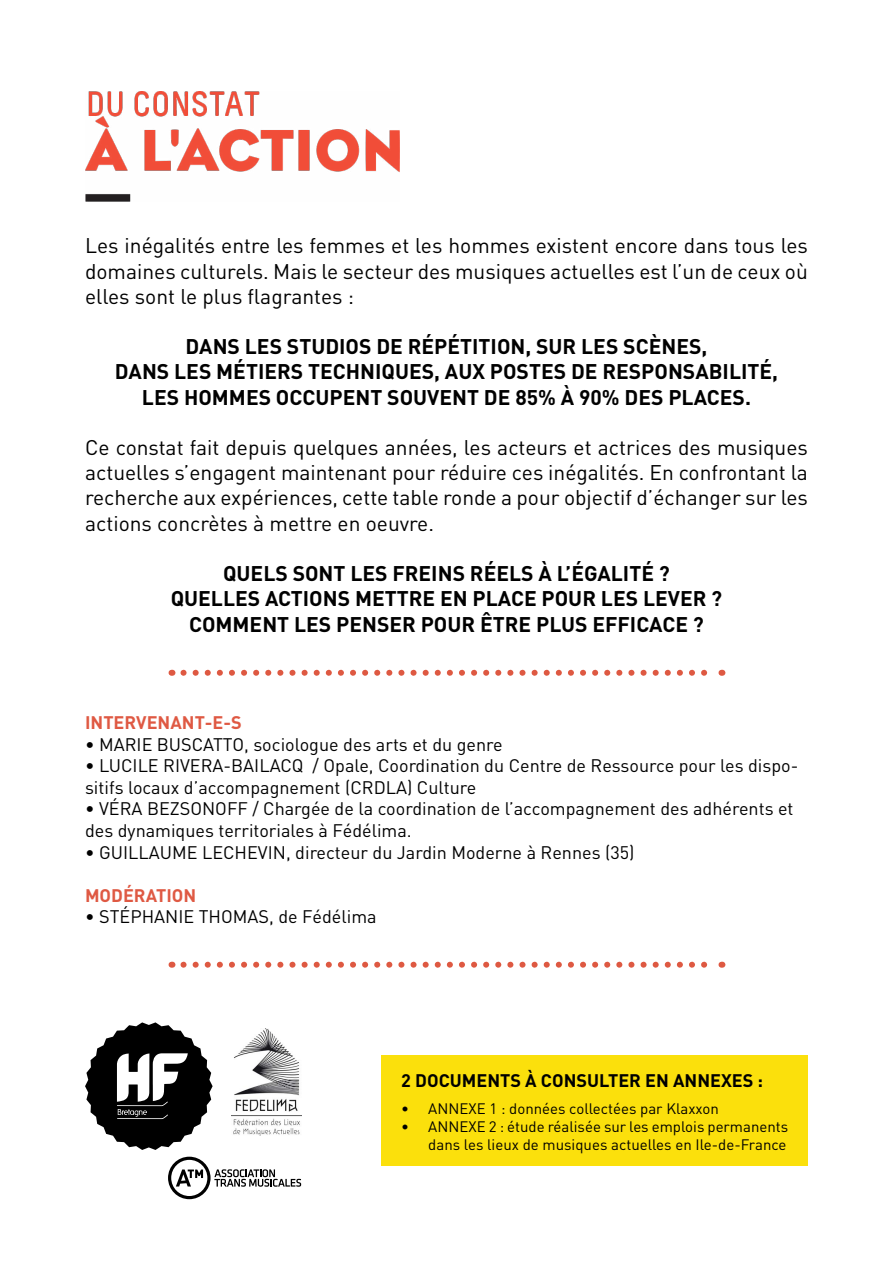
<style>
.page{position:relative;width:893px;height:1263px;background:#fff}
.page>*{position:absolute;margin:0;border:0;box-sizing:border-box;transform-origin:0 0}
.t1{font:21px/25.2px "DIN";color:#000;text-align:justify}
.t2{font:700 21px/25.2px "DIN";color:#000;text-align:center}
.t3{font:18px/21.6px "DIN";color:#000}
.t4{font:700 18px "DIN";color:#000}
.t5{font:700 18px "DIN";color:#df5943}
.t6{font:15px/18px "DIN";color:#000;text-align:right}
</style>
<div class="page">
<svg style="left:183px;top:670px;width:525px;height:6px"></svg>
<svg style="left:183px;top:962px;width:525px;height:6px"></svg>
<svg style="left:85px;top:1022px;width:128px;height:128px"></svg>
<svg style="left:168px;top:1157px;width:133px;height:42px"></svg>
<img style="left:232px;top:1028px;width:69px;height:107px">
<img style="left:85px;top:91px;width:315px;height:110px">
<div style="left:382px;top:1056px;width:426px;height:110px;background:#fbe00c"></div>
<p class="t1" style="left:85px;top:233px;width:724px">Les inégalités entre les femmes et les hommes existent encore dans tous les domaines culturels. Mais le secteur des musiques actuelles est l’un de ceux où elles sont le plus flagrantes :</p>
<p class="t2" style="left:115px;top:333px;width:665px">DANS LES STUDIOS DE RÉPÉTITION, SUR LES SCÈNES,<br>DANS LES MÉTIERS TECHNIQUES, AUX POSTES DE RESPONSABILITÉ,<br>LES HOMMES OCCUPENT SOUVENT DE 85% À 90% DES PLACES.</p>
<p class="t1" style="left:85px;top:434px;width:724px">Ce constat fait depuis quelques années, les acteurs et actrices des musiques actuelles s’engagent maintenant pour réduire ces inégalités. En confrontant la recherche aux expériences, cette table ronde a pour objectif d’échanger sur les actions concrètes à mettre en oeuvre.</p>
<p class="t2" style="left:171px;top:560px;width:553px">QUELS SONT LES FREINS RÉELS À L’ÉGALITÉ ?<br>QUELLES ACTIONS METTRE EN PLACE POUR LES LEVER ?<br>COMMENT LES PENSER POUR ÊTRE PLUS EFFICACE ?</p>
<p class="t5" style="left:85px;top:711px;width:158px">INTERVENANT-E-S</p>
<p class="t3" style="left:85px;top:733px;width:419px">• MARIE BUSCATTO, sociologue des arts et du genre</p>
<p class="t3" style="left:85px;top:754px;width:715px">• LUCILE RIVERA-BAILACQ / Opale, Coordination du Centre de Ressource pour les dispo&shy;sitifs locaux d’accompagnement (CRDLA) Culture</p>
<p class="t3" style="left:85px;top:798px;width:710px">• VÉRA BEZSONOFF / Chargée de la coordination de l’accompagnement des adhérents et des dynamiques territoriales à Fédélima.</p>
<p class="t3" style="left:85px;top:841px;width:551px">• GUILLAUME LECHEVIN, directeur du Jardin Moderne à Rennes (35)</p>
<p class="t5" style="left:85px;top:883px;width:113px">MODÉRATION</p>
<p class="t3" style="left:85px;top:906px;width:293px">• STÉPHANIE THOMAS, de Fédélima</p>
<p class="t4" style="left:401px;top:1068px;width:363px">2 DOCUMENTS À CONSULTER EN ANNEXES :</p>
<p class="t6" style="left:401px;top:1099px;width:319px">• ANNEXE 1 : données collectées par Klaxxon</p>
<p class="t6" style="left:401px;top:1117px;width:388px">• ANNEXE 2 : étude réalisée sur les emplois permanents dans les lieux de musiques actuelles en Ile-de-France</p>
</div>
